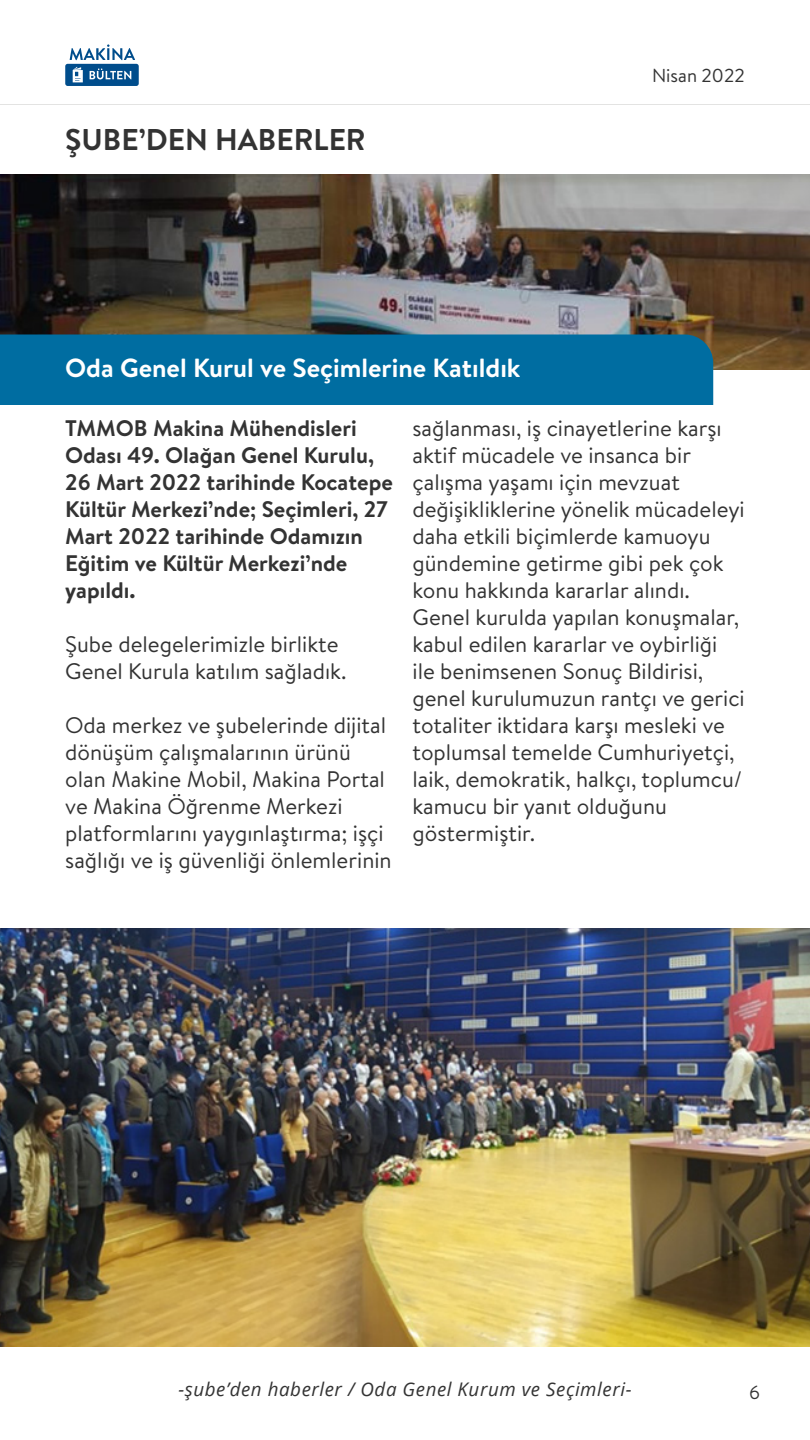
<style>
.page{position:relative;width:810px;height:1440px;background:#fff}
.page>*{position:absolute;margin:0;border:0;box-sizing:border-box;transform-origin:0 0}
.t1{font:700 30px "Brandon Text";color:#333}
.t2{font:700 26.25px "Brandon Text";color:#fff}
.t3{font:22.5px/27px "Brandon Text";color:#333}
.t4{font:700 22.5px/27px "Brandon Text";color:#333}
.t5{font:italic 18.75px "Open Sans";letter-spacing:.03em;color:#333}
.t6{font:18.75px "Brandon Text";color:#333}
</style>
<div class="page">
<img style="left:0;top:175px;width:810px;height:195px">
<hr style="left:0;top:104px;width:810px;height:1px;background:#e3e3e2">
<div style="left:65px;top:64px;width:74px;height:22px;background:#004d8c;border-radius:2px"></div>
<svg style="left:70px;top:44px;width:65px;height:16px"></svg>
<svg style="left:90px;top:69px;width:41px;height:10px"></svg>
<svg style="left:73px;top:67px;width:10px;height:15px"></svg>
<div style="left:0;top:334px;width:713px;height:71px;background:#006da1"></div>
<img style="left:0;top:928px;width:810px;height:418px">
<h1 class="t1" style="left:65px;top:119px;width:302px">ŞUBE’DEN HABERLER</h1>
<p class="t2" style="left:65px;top:350px;width:457px">Oda Genel Kurul ve Seçimlerine Katıldık</p>
<p class="t6" style="left:652px;top:63px;width:94px">Nisan 2022</p>
<p class="t4" style="left:65px;top:414px;width:329px">TMMOB Makina Mühendisleri<br>Odası 49. Olağan Genel Kurulu,<br>26 Mart 2022 tarihinde Kocatepe<br>Kültür Merkezi’nde; Seçimleri, 27<br>Mart 2022 tarihinde Odamızın<br>Eğitim ve Kültür Merkezi’nde yapıldı.</p>
<p class="t3" style="left:65px;top:630px;width:283px">Şube delegelerimizle birlikte<br>Genel Kurula katılım sağladık.</p>
<p class="t3" style="left:65px;top:711px;width:328px">Oda merkez ve şubelerinde dijital dönüşüm çalışmalarının ürünü olan Makine Mobil, Makina Portal ve Makina Öğrenme Merkezi platformlarını yaygınlaştırma; işçi sağlığı ve iş güvenliği önlemlerinin</p>
<p class="t3" style="left:412px;top:414px;width:334px">sağlanması, iş cinayetlerine karşı aktif mücadele ve insanca bir çalışma yaşamı için mevzuat değişikliklerine yönelik mücadeleyi daha etkili biçimlerde kamuoyu gündemine getirme gibi pek çok konu hakkında kararlar alındı.<br>Genel kurulda yapılan konuşmalar, kabul edilen kararlar ve oybirliği ile benimsenen Sonuç Bildirisi, genel kurulumuzun rantçı ve gerici totaliter iktidara karşı mesleki ve toplumsal temelde Cumhuriyetçi, laik, demokratik, halkçı, toplumcu/ kamucu bir yanıt olduğunu göstermiştir.</p>
<p class="t5" style="left:178px;top:1376px;width:455px">-şube’den haberler / Oda Genel Kurum ve Seçimleri-</p>
<p class="t6" style="left:749px;top:1379px;width:12px">6</p>
</div>
